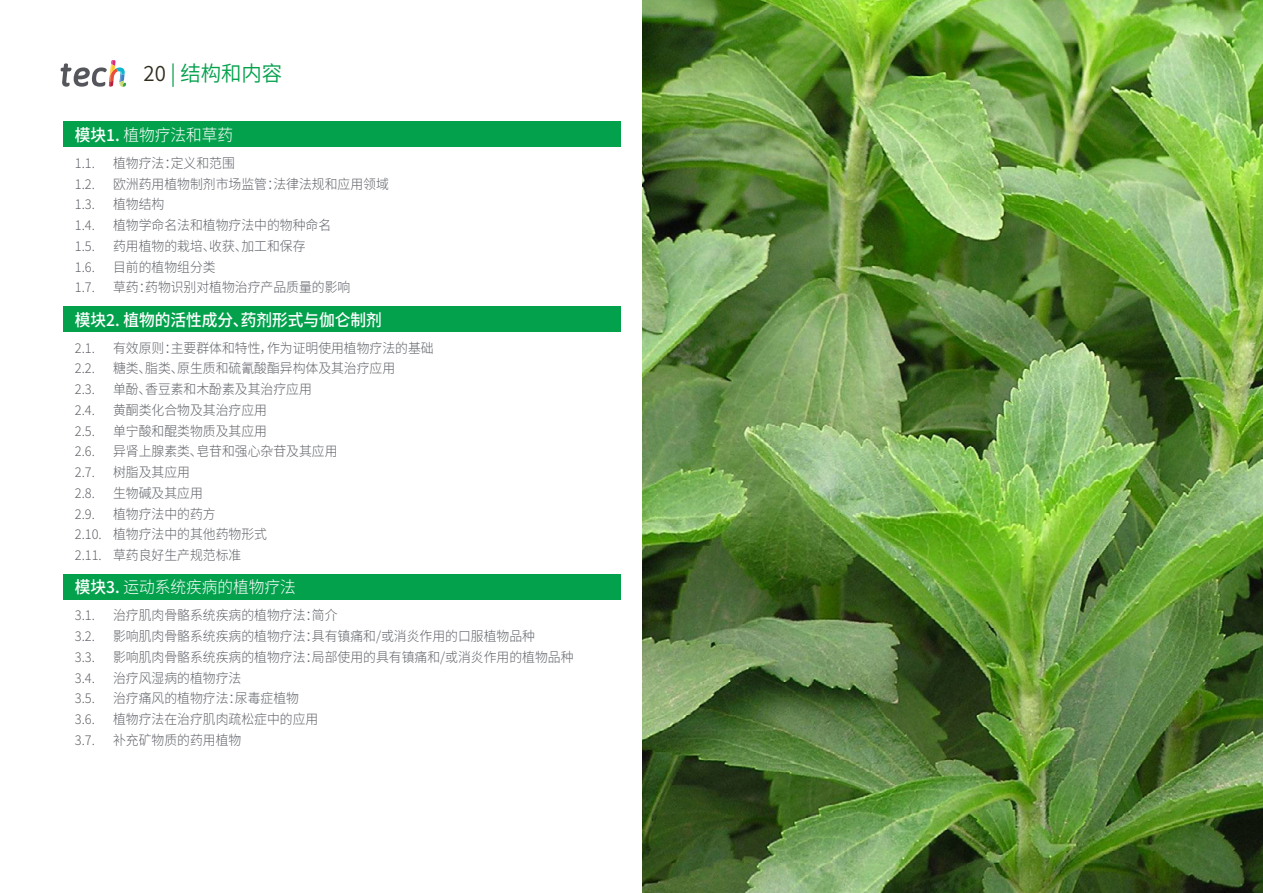
<style>
.page{position:relative;width:1263px;height:893px;background:#fff}
.page>*{position:absolute;margin:0;border:0;box-sizing:border-box;transform-origin:0 0}
.t1{font:21px "Source Han Sans CN";color:#04a14d}
.t2{font:300 16.5px "Source Han Sans CN";color:#fff;scale:.95 1}
.t3{font:500 16.5px "Source Han Sans CN";color:#fff;scale:.95 1}
.t4{font:300 13.5px/20.7px "Source Han Sans CN";color:#61646a;scale:.95 1}
.s1{color:#312e20}
.s2{font-weight:500}
</style>
<div class="page">
<div style="left:64px;top:121px;width:557px;height:26px;background:#04a14d"></div>
<div style="left:64px;top:306px;width:557px;height:26px;background:#04a14d"></div>
<div style="left:64px;top:574px;width:557px;height:25px;background:#04a14d"></div>
<svg style="left:61px;top:60px;width:65px;height:27px"></svg>
<img style="left:642px;top:0;width:621px;height:893px">
<h1 class="t1" style="left:144px;top:61px;width:140px"><span class="s1">20</span> | 结构和内容</h1>
<p class="t2" style="left:75px;top:125px;width:168px"><span class="s2">模块1.</span> 植物疗法和草药</p>
<p class="t4" style="left:75px;top:153px;width:23px">1.1.</p>
<p class="t4" style="left:113px;top:153px;width:130px">植物疗法：定义和范围</p>
<p class="t4" style="left:75px;top:174px;width:23px">1.2.</p>
<p class="t4" style="left:113px;top:174px;width:292px">欧洲药用植物制剂市场监管：法律法规和应用领域</p>
<p class="t4" style="left:75px;top:194px;width:23px">1.3.</p>
<p class="t4" style="left:113px;top:194px;width:55px">植物结构</p>
<p class="t4" style="left:75px;top:215px;width:23px">1.4.</p>
<p class="t4" style="left:113px;top:215px;width:231px">植物学命名法和植物疗法中的物种命名</p>
<p class="t4" style="left:75px;top:236px;width:23px">1.5.</p>
<p class="t4" style="left:113px;top:236px;width:204px">药用植物的栽培、收获、加工和保存</p>
<p class="t4" style="left:75px;top:257px;width:23px">1.6.</p>
<p class="t4" style="left:113px;top:257px;width:110px">目前的植物组分类</p>
<p class="t4" style="left:75px;top:277px;width:23px">1.7.</p>
<p class="t4" style="left:113px;top:277px;width:251px">草药：药物识别对植物治疗产品质量的影响</p>
<p class="t3" style="left:75px;top:310px;width:325px">模块2. 植物的活性成分、药剂形式与伽仑制剂</p>
<p class="t4" style="left:75px;top:338px;width:23px">2.1.</p>
<p class="t4" style="left:113px;top:338px;width:339px">有效原则：主要群体和特性，作为证明使用植物疗法的基础</p>
<p class="t4" style="left:75px;top:358px;width:23px">2.2.</p>
<p class="t4" style="left:113px;top:358px;width:298px">糖类、脂类、原生质和硫氰酸酯异构体及其治疗应用</p>
<p class="t4" style="left:75px;top:379px;width:23px">2.3.</p>
<p class="t4" style="left:113px;top:379px;width:211px">单酚、香豆素和木酚素及其治疗应用</p>
<p class="t4" style="left:75px;top:400px;width:23px">2.4.</p>
<p class="t4" style="left:113px;top:400px;width:163px">黄酮类化合物及其治疗应用</p>
<p class="t4" style="left:75px;top:421px;width:23px">2.5.</p>
<p class="t4" style="left:113px;top:421px;width:163px">单宁酸和醌类物质及其应用</p>
<p class="t4" style="left:75px;top:441px;width:23px">2.6.</p>
<p class="t4" style="left:113px;top:441px;width:238px">异肾上腺素类、皂苷和强心杂苷及其应用</p>
<p class="t4" style="left:75px;top:462px;width:23px">2.7.</p>
<p class="t4" style="left:113px;top:462px;width:82px">树脂及其应用</p>
<p class="t4" style="left:75px;top:483px;width:23px">2.8.</p>
<p class="t4" style="left:113px;top:483px;width:96px">生物碱及其应用</p>
<p class="t4" style="left:75px;top:504px;width:23px">2.9.</p>
<p class="t4" style="left:75px;top:504px;width:204px;text-indent:38px">植物疗法中的药方<br>2.10. 植物疗法中的其他药物形式<br>2.11. 草药良好生产规范标准</p>
<p class="t2" style="left:75px;top:578px;width:234px"><span class="s2">模块3.</span> 运动系统疾病的植物疗法</p>
<p class="t4" style="left:75px;top:605px;width:23px">3.1.</p>
<p class="t4" style="left:113px;top:605px;width:238px">治疗肌肉骨骼系统疾病的植物疗法：简介</p>
<p class="t4" style="left:75px;top:626px;width:23px">3.2.</p>
<p class="t4" style="left:113px;top:626px;width:446px">影响肌肉骨骼系统疾病的植物疗法：具有镇痛和/或消炎作用的口服植物品种</p>
<p class="t4" style="left:75px;top:647px;width:23px">3.3.</p>
<p class="t4" style="left:113px;top:647px;width:486px">影响肌肉骨骼系统疾病的植物疗法：局部使用的具有镇痛和/或消炎作用的植物品种</p>
<p class="t4" style="left:75px;top:668px;width:23px">3.4.</p>
<p class="t4" style="left:113px;top:668px;width:136px">治疗风湿病的植物疗法</p>
<p class="t4" style="left:75px;top:688px;width:23px">3.5.</p>
<p class="t4" style="left:113px;top:688px;width:197px">治疗痛风的植物疗法：尿毒症植物</p>
<p class="t4" style="left:75px;top:709px;width:23px">3.6.</p>
<p class="t4" style="left:113px;top:709px;width:217px">植物疗法在治疗肌肉疏松症中的应用</p>
<p class="t4" style="left:75px;top:730px;width:23px">3.7.</p>
<p class="t4" style="left:113px;top:730px;width:136px">补充矿物质的药用植物</p>
</div>
